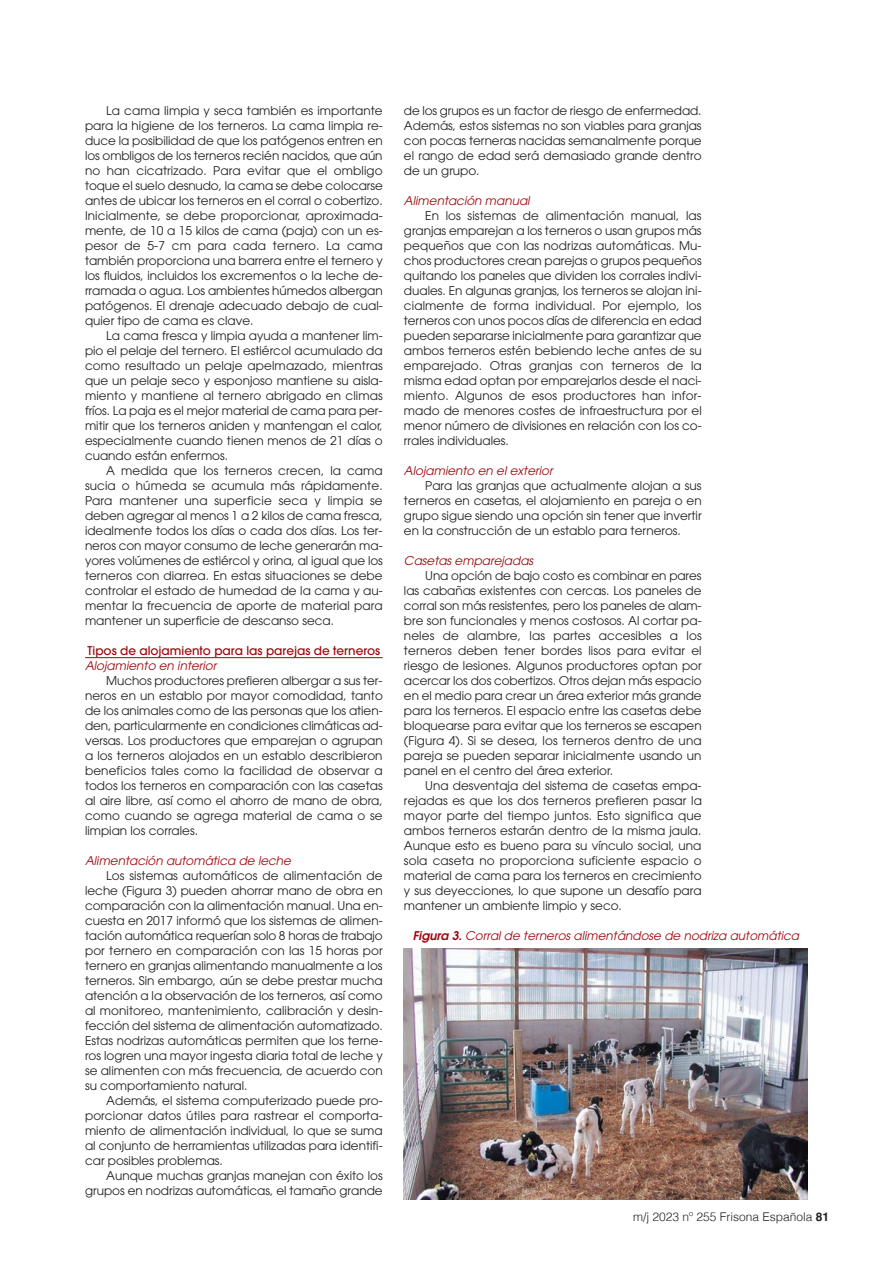
<style>
.page{position:relative;width:893px;height:1263px;background:#fff}
.page>*{position:absolute;margin:0;border:0;box-sizing:border-box;transform-origin:0 0}
.t1{font:12px/15px "Avant Garde";color:#231f20;text-align:justify}
.t2{font:italic 12px "Avant Garde";color:#9d070d}
.t3{font:500 12px "Avant Garde";color:#9d070d}
.t4{font:300 12px "Helvetica";color:#231f20}
.s1{font-weight:600}
.s2{font-weight:700}
</style>
<div class="page">
<hr style="left:85px;top:657px;width:298px;height:1px;background:#9d070d">
<img style="left:404px;top:948px;width:404px;height:251px">
<p class="t1" style="left:85px;top:103px;width:299px;text-indent:21px">La cama limpia y seca también es importante para la higiene de los terneros. La cama limpia re&shy;duce la posibilidad de que los patógenos entren en los ombligos de los terneros recién nacidos, que aún no han cicatrizado. Para evitar que el ombligo toque el suelo desnudo, la cama se debe colocarse antes de ubicar los terneros en el corral o cobertizo.<br>Inicialmente, se debe proporcionar, aproximada&shy;mente, de 10 a 15 kilos de cama (paja) con un es&shy;pesor de 5-7 cm para cada ternero. La cama también proporciona una barrera entre el ternero y los fluidos, incluidos los excrementos o la leche de&shy;rramada o agua. Los ambientes húmedos albergan patógenos. El drenaje adecuado debajo de cual&shy;quier tipo de cama es clave.</p>
<p class="t1" style="left:85px;top:328px;width:299px;text-indent:21px">La cama fresca y limpia ayuda a mantener lim&shy;pio el pelaje del ternero. El estiércol acumulado da como resultado un pelaje apelmazado, mientras que un pelaje seco y esponjoso mantiene su aisla&shy;miento y mantiene al ternero abrigado en climas fríos. La paja es el mejor material de cama para per&shy;mitir que los terneros aniden y mantengan el calor, especialmente cuando tienen menos de 21 días o cuando están enfermos.</p>
<p class="t1" style="left:85px;top:463px;width:299px;text-indent:21px">A medida que los terneros crecen, la cama sucia o húmeda se acumula más rápidamente.<br>Para mantener una superficie seca y limpia se deben agregar al menos 1 a 2 kilos de cama fresca, idealmente todos los días o cada dos días. Los ter&shy;neros con mayor consumo de leche generarán ma&shy;yores volúmenes de estiércol y orina, al igual que los terneros con diarrea. En estas situaciones se debe controlar el estado de humedad de la cama y au&shy;mentar la frecuencia de aporte de material para mantener un superficie de descanso seca.</p>
<p class="t3" style="left:88px;top:643px;width:294px">Tipos de alojamiento para las parejas de terneros</p>
<p class="t2" style="left:85px;top:659px;width:135px">Alojamiento en interior</p>
<p class="t1" style="left:85px;top:673px;width:299px;text-indent:21px">Muchos productores prefieren albergar a sus ter&shy;neros en un establo por mayor comodidad, tanto de los animales como de las personas que los atien&shy;den, particularmente en condiciones climáticas ad&shy;versas. Los productores que emparejan o agrupan a los terneros alojados en un establo describieron beneficios tales como la facilidad de observar a todos los terneros en comparación con las casetas al aire libre, así como el ahorro de mano de obra, como cuando se agrega material de cama o se limpian los corrales.</p>
<p class="t2" style="left:85px;top:854px;width:210px">Alimentación automática de leche</p>
<p class="t1" style="left:85px;top:868px;width:299px;text-indent:21px">Los sistemas automáticos de alimentación de leche (Figura 3) pueden ahorrar mano de obra en comparación con la alimentación manual. Una en&shy;cuesta en 2017 informó que los sistemas de alimen&shy;tación automática requerían solo 8 horas de trabajo por ternero en comparación con las 15 horas por ternero en granjas alimentando manualmente a los terneros. Sin embargo, aún se debe prestar mucha atención a la observación de los terneros, así como al monitoreo, mantenimiento, calibración y desin&shy;fección del sistema de alimentación automatizado.<br>Estas nodrizas automáticas permiten que los terne&shy;ros logren una mayor ingesta diaria total de leche y se alimenten con más frecuencia, de acuerdo con su comportamiento natural.</p>
<p class="t1" style="left:85px;top:1093px;width:299px;text-indent:21px">Además, el sistema computerizado puede pro&shy;porcionar datos útiles para rastrear el comporta&shy;miento de alimentación individual, lo que se suma al conjunto de herramientas utilizadas para identifi&shy;car posibles problemas.</p>
<p class="t1" style="left:85px;top:1168px;width:299px;text-align:right">Aunque muchas granjas manejan con éxito los grupos en nodrizas automáticas, el tamaño grande</p>
<p class="t1" style="left:404px;top:103px;width:299px">de los grupos es un factor de riesgo de enfermedad.<br>Además, estos sistemas no son viables para granjas con pocas terneras nacidas semanalmente porque el rango de edad será demasiado grande dentro de un grupo.</p>
<p class="t2" style="left:404px;top:194px;width:130px">Alimentación manual</p>
<p class="t1" style="left:404px;top:208px;width:299px;text-indent:21px">En los sistemas de alimentación manual, las granjas emparejan a los terneros o usan grupos más pequeños que con las nodrizas automáticas. Mu&shy;chos productores crean parejas o grupos pequeños quitando los paneles que dividen los corrales indivi&shy;duales. En algunas granjas, los terneros se alojan ini&shy;cialmente de forma individual. Por ejemplo, los terneros con unos pocos días de diferencia en edad pueden separarse inicialmente para garantizar que ambos terneros estén bebiendo leche antes de su emparejado. Otras granjas con terneros de la misma edad optan por emparejarlos desde el naci&shy;miento. Algunos de esos productores han infor&shy;mado de menores costes de infraestructura por el menor número de divisiones en relación con los co&shy;rrales individuales.</p>
<p class="t2" style="left:404px;top:464px;width:153px">Alojamiento en elexterior</p>
<p class="t1" style="left:404px;top:478px;width:299px;text-indent:21px">Para las granjas que actualmente alojan a sus terneros en casetas, el alojamiento en pareja o en grupo sigue siendo una opción sin tener que invertir en la construcción de un establo para terneros.</p>
<p class="t2" style="left:404px;top:554px;width:133px">Casetasemparejadas</p>
<p class="t1" style="left:404px;top:568px;width:299px;text-indent:21px">Una opción de bajo costo es combinar en pares las cabañas existentes con cercas. Los paneles de corral son más resistentes, pero los paneles de alam&shy;bre son funcionales y menos costosos. Al cortar pa&shy;neles de alambre, las partes accesibles a los terneros deben tener bordes lisos para evitar el riesgo de lesiones. Algunos productores optan por acercar los dos cobertizos. Otros dejan más espacio en el medio para crear un área exterior más grande para los terneros. El espacio entre las casetas debe bloquearse para evitar que los terneros se escapen (Figura 4). Si se desea, los terneros dentro de una pareja se pueden separar inicialmente usando un panel en el centro del área exterior.</p>
<p class="t1" style="left:404px;top:778px;width:299px;text-indent:21px">Una desventaja del sistema de casetas empa&shy;rejadas es que los dos terneros prefieren pasar la mayor parte del tiempo juntos. Esto significa que ambos terneros estarán dentro de la misma jaula.<br>Aunque esto es bueno para su vínculo social, una sola caseta no proporciona suficiente espacio o material de cama para los terneros en crecimiento y sus deyecciones, lo que supone un desafío para mantener un ambiente limpio y seco.</p>
<p class="t2" style="left:413px;top:929px;width:390px"><span class="s1">Figura 3.</span>Corralde ternerosalimentándose de nodriza automática</p>
<p class="t4" style="left:633px;top:1206px;width:198px">m/j 2023 nº 255 Frisona Española <span class="s2">81</span></p>
</div>
